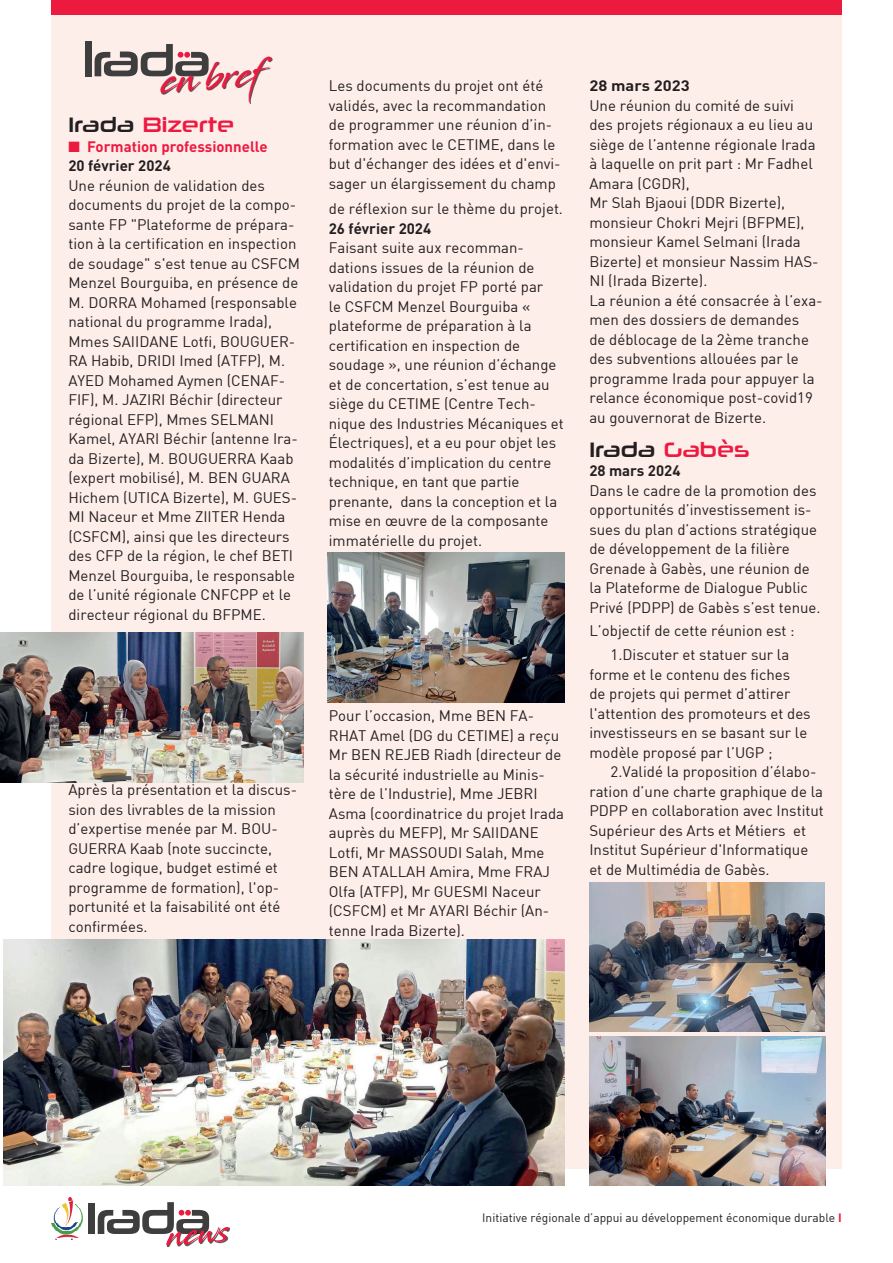
<style>
.page{position:relative;width:893px;height:1263px;background:#fff}
.page>*{position:absolute;margin:0;border:0;box-sizing:border-box;transform-origin:0 0}
.t1{font:36.3px "Stingray";color:#ed1a40;scale:.86 1}
.t2{font:21px "Neuropolitical Rg";color:#ed1a40}
.t3{font:21px "Neuropolitical Rg";color:#231f20}
.t4{font:15px/19.5px "DIN";color:#231f20}
.t5{font:700 15px/19.5px "DIN";color:#ed1a40}
.t6{font:700 15px "DIN";color:#231f20}
.t7{font:700 15px "DIN";color:#231f20;scale:1.1 1}
.t8{font:12px "DIN";color:#231f20}
.s1{color:#231f20}
.s2{color:#ed1a40}
.s3{font-weight:700;color:#ed1a40}
</style>
<div class="page">
<div style="left:51px;top:0;width:791px;height:1168px;background:#feeeea"></div>
<div style="left:51px;top:0;width:791px;height:15px;background:#ed1a40"></div>
<div style="left:85px;top:41px;width:7px;height:35px;background:#3e3e3f"></div>
<svg style="left:95px;top:44px;width:114px;height:32px"></svg>
<div style="left:161px;top:58px;width:112px;height:46px;background:#231f20;opacity:.75"></div>
<div style="left:88px;top:1204px;width:7px;height:30px;background:#3e3e3f"></div>
<img style="left:51px;top:1197px;width:32px;height:43px">
<div style="left:167px;top:1227px;width:62px;height:20px;background:#231f20;opacity:.75"></div>
<svg style="left:98px;top:1202px;width:131px;height:44px"></svg>
<img style="left:3px;top:939px;width:561px;height:246px">
<img style="left:0;top:632px;width:303px;height:150px">
<img style="left:328px;top:552px;width:236px;height:150px">
<img style="left:589px;top:882px;width:236px;height:149px">
<img style="left:590px;top:1037px;width:235px;height:148px">
<h1 class="t1" style="left:161px;top:57px;width:121px;rotate:-5deg">en bref</h1>
<h2 class="t2" style="left:68px;top:112px;width:167px"><span class="s1">Irada</span> Bizerte</h2>
<p class="t5" style="left:68px;top:136px;width:201px">■ Formation professionnelle<br><span class="s1">20 février 2024</span></p>
<p class="t4" style="left:68px;top:175px;width:233px">Une réunion de validation des documents du projet de la compo&shy;sante FP "Plateforme de prépara&shy;tion à la certification en inspection de soudage" s'est tenue au CSFCM<br>Menzel Bourguiba, en présence de<br>M. DORRA Mohamed (responsable national du programme Irada),<br>Mmes SAIIDANE Lotfi, BOUGUER-<br>RA Habib, DRIDI Imed (ATFP), M.<br>AYED Mohamed Aymen (CENAF-<br>FIF), M. JAZIRI Béchir (directeur régional EFP), Mmes SELMANI<br>Kamel, AYARI Béchir (antenne Ira&shy;da Bizerte), M. BOUGUERRA Kaab (expert mobilisé), M. BEN GUARA<br>Hichem (UTICA Bizerte), M. GUES-<br>MI Naceur et Mme ZIITER Henda (CSFCM), ainsi que les directeurs des CFP de la région, le chef BETI<br>Menzel Bourguiba, le responsable de l’unité régionale CNFCPP et le directeur régional du BFPME.</p>
<p class="t4" style="left:68px;top:780px;width:230px">Après la présentation et la discus&shy;sion des livrables de la mission d’expertise menée par M. BOU-<br>GUERRA Kaab (note succincte, cadre logique, budget estimé et programme de formation), l'op&shy;portunité et la faisabilité ont été confirmées.</p>
<p class="t4" style="left:329px;top:76px;width:233px">Les documents du projet ont été validés, avec la recommandation de programmer une réunion d’in&shy;formation avec le CETIME, dans le but d'échanger des idées et d'envi&shy;sager un élargissement du champ</p>
<p class="t4" style="left:329px;top:199px;width:236px">de réflexion sur le thème du projet.</p>
<p class="t6" style="left:329px;top:218px;width:104px">26 février 2024</p>
<p class="t4" style="left:329px;top:238px;width:237px">Faisant suite aux recomman&shy;dations issues de la réunion de validation du projet FP porté par<br>le CSFCM Menzel Bourguiba « plateforme de préparation à la certification en inspection de soudage », une réunion d’échange et de concertation, s’est tenue au siège du CETIME (Centre Tech&shy;nique des Industries Mécaniques et<br>Électriques), et a eu pour objet les modalités d’implication du centre technique, en tant que partie prenante, dans la conception et la mise en œuvre de la composante immatérielle du projet.</p>
<p class="t4" style="left:329px;top:706px;width:237px">Pour l’occasion, Mme BEN FA-<br>RHAT Amel (DG du CETIME) a reçu<br>Mr BEN REJEB Riadh (directeur de la sécurité industrielle au Minis&shy;tère de l’Industrie), Mme JEBRI<br>Asma (coordinatrice du projet Irada auprès du MEFP), Mr SAIIDANE<br>Lotfi, Mr MASSOUDI Salah, Mme<br>BEN ATALLAH Amira, Mme FRAJ<br>Olfa (ATFP), Mr GUESMI Naceur (CSFCM) et Mr AYARI Béchir (An&shy;tenne Irada Bizerte).</p>
<p class="t7" style="left:589px;top:76px;width:93px">28 mars 2023</p>
<p class="t4" style="left:589px;top:95px;width:235px">Une réunion du comité de suivi<br>des projets régionaux a eu lieu au siège de l’antenne régionale Irada à laquelle on prit part : Mr Fadhel<br>Amara (CGDR),<br>Mr Slah Bjaoui (DDR Bizerte), monsieur Chokri Mejri (BFPME), monsieur Kamel Selmani (Irada<br>Bizerte) et monsieur Nassim HAS-<br>NI (Irada Bizerte).<br>La réunion a été consacrée à l’exa&shy;men des dossiers de demandes<br>de déblocage de la 2ème tranche des subventions allouées par le programme Irada pour appuyer la relance économique post-covid19 au gouvernorat de Bizerte.</p>
<h2 class="t3" style="left:589px;top:436px;width:162px">Irada <span class="s2">Gabès</span></h2>
<p class="t6" style="left:589px;top:461px;width:93px">28 mars 2024</p>
<p class="t4" style="left:589px;top:480px;width:233px">Dans le cadre de la promotion des opportunités d’investissement is&shy;sues du plan d’actions stratégique de développement de la filière Grenade à Gabès, une réunion de la Plateforme de Dialogue Public Privé (PDPP) de Gabès s’est tenue.</p>
<p class="t4" style="left:611px;top:619px;width:186px;line-height:23.7px;text-indent:-21px">L’objectif de cette réunion est :<br>1.Discuter et statuer sur la</p>
<p class="t4" style="left:589px;top:664px;width:223px">forme et le contenu des fiches<br>de projets qui permet d’attirer l'attention des promoteurs et des investisseurs en se basant sur le modèle proposé par l’UGP ;</p>
<p class="t4" style="left:589px;top:762px;width:236px;text-indent:21px">2.Validé la proposition d’élabo&shy;ration d’une charte graphique de la PDPP en collaboration avec Institut Supérieur des Arts et Métiers et Institut Supérieur d'Informatique et de Multimédia de Gabès.</p>
<p class="t8" style="left:482px;top:1210px;width:361px">Initiative régionale d’appui au développement économique durable <span class="s3">I</span></p>
</div>
